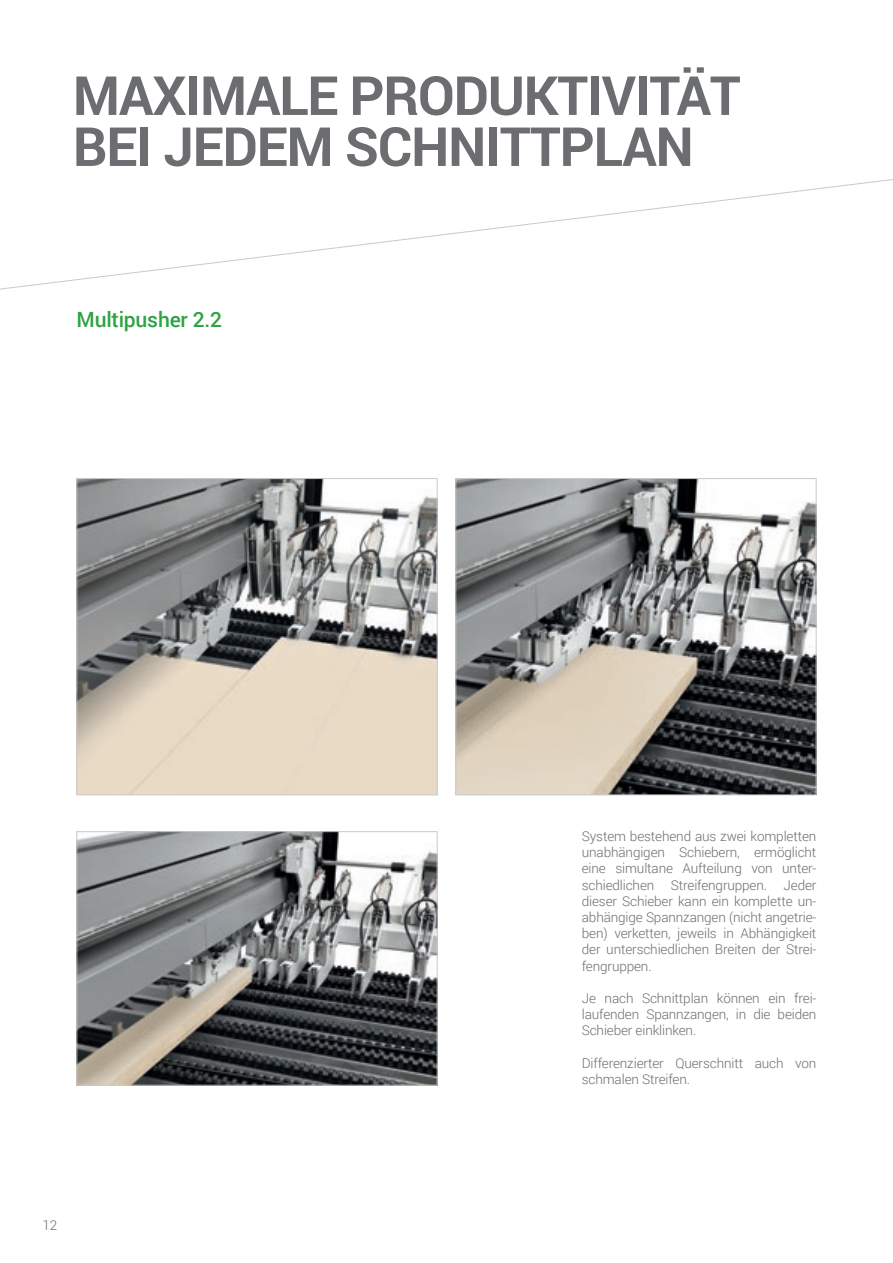
<style>
.page{position:relative;width:893px;height:1263px;background:#fff}
.page>*{position:absolute;margin:0;border:0;box-sizing:border-box;transform-origin:0 0}
._1_TITOLO_GRIGIO{font:700 54px/51px "Roboto";letter-spacing:-.02em;color:#6c6d70}
.t1{font:500 21px "Roboto";letter-spacing:-.01em;color:#2da343}
.t2{font:300 13.5px/16.2px "Roboto";letter-spacing:-.01em;color:#6c6d70;text-align:justify}
</style>
<div class="page">
<img style="left:79px;top:480px;width:356px;height:313px">
<div style="left:77px;top:478px;width:360px;height:317px;border:1px solid #c9cacc"></div>
<img style="left:457px;top:480px;width:357px;height:313px">
<div style="left:455px;top:478px;width:361px;height:317px;border:1px solid #c9cacc"></div>
<img style="left:79px;top:833px;width:356px;height:250px">
<div style="left:77px;top:831px;width:360px;height:254px;border:1px solid #c9cacc"></div>
<svg style="left:0;top:179px;width:893px;height:111px"></svg>
<p class="_1_TITOLO_GRIGIO" style="left:73px;top:68px;width:669px">MAXIMALE PRODUKTIVITÄT<br>BEI JEDEM SCHNITTPLAN</p>
<p class="t1" style="left:77px;top:305px;width:147px">Multipusher 2.2</p>
<p class="t2" style="left:42px;top:1216px;width:16px">12</p>
<p class="t2" style="left:582px;top:828px;width:236px">System bestehend aus zwei kompletten unabhängigen Schiebern, ermöglicht eine simultane Aufteilung von unter&shy;schiedlichen Streifengruppen. Jeder dieser Schieber kann ein komplette un&shy;abhängige Spannzangen (nicht angetrie&shy;ben) verketten, jeweils in Abhängigkeit der unterschiedlichen Breiten der Strei&shy;fengruppen.</p>
<p class="t2" style="left:582px;top:990px;width:236px">Je nach Schnittplan können ein frei&shy;laufenden Spannzangen, in die beiden Schieber einklinken.</p>
<p class="t2" style="left:582px;top:1054px;width:236px">Differenzierter Querschnitt auch von schmalen Streifen.</p>
</div>
